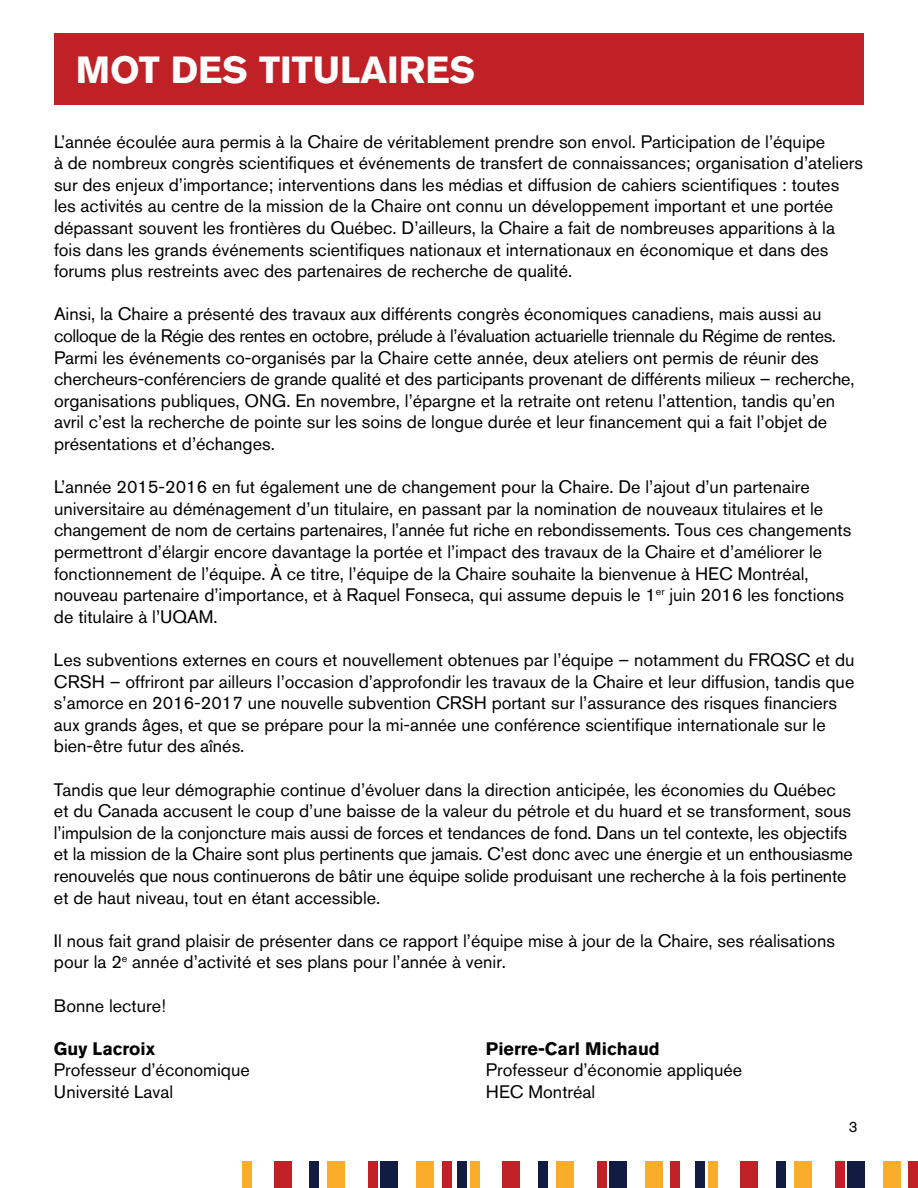
<style>
.page{position:relative;width:918px;height:1188px;background:#fff}
.page>*{position:absolute;margin:0;border:0;box-sizing:border-box;transform-origin:0 0}
.t1{font:700 37.5px "Akzidenz Grotesk BQ";color:#fff}
.t2{font:18px/21.6px "Akzidenz Grotesk BQ";color:#000}
.t3{font:700 18px "Akzidenz Grotesk BQ";color:#000}
.t4{font:15px "Akzidenz Grotesk BQ";color:#000}
</style>
<div class="page">
<div style="left:54px;top:34px;width:810px;height:71px;background:#bf2126"></div>
<div style="left:670px;top:1161px;width:10px;height:27px;background:#bf2126"></div>
<div style="left:645px;top:1161px;width:18px;height:27px;background:#faad2b"></div>
<div style="left:609px;top:1161px;width:18px;height:27px;background:#121c42"></div>
<div style="left:597px;top:1161px;width:9px;height:27px;background:#bf2126"></div>
<div style="left:556px;top:1161px;width:17px;height:27px;background:#faad2b"></div>
<div style="left:538px;top:1161px;width:10px;height:27px;background:#121c42"></div>
<div style="left:502px;top:1161px;width:18px;height:27px;background:#bf2126"></div>
<div style="left:470px;top:1161px;width:10px;height:27px;background:#faad2b"></div>
<div style="left:457px;top:1161px;width:10px;height:27px;background:#121c42"></div>
<div style="left:908px;top:1161px;width:10px;height:27px;background:#bf2126"></div>
<div style="left:883px;top:1161px;width:18px;height:27px;background:#faad2b"></div>
<div style="left:847px;top:1161px;width:18px;height:27px;background:#121c42"></div>
<div style="left:835px;top:1161px;width:9px;height:27px;background:#bf2126"></div>
<div style="left:794px;top:1161px;width:18px;height:27px;background:#faad2b"></div>
<div style="left:776px;top:1161px;width:10px;height:27px;background:#121c42"></div>
<div style="left:741px;top:1161px;width:17px;height:27px;background:#bf2126"></div>
<div style="left:708px;top:1161px;width:10px;height:27px;background:#faad2b"></div>
<div style="left:695px;top:1161px;width:10px;height:27px;background:#121c42"></div>
<div style="left:442px;top:1161px;width:10px;height:27px;background:#bf2126"></div>
<div style="left:416px;top:1161px;width:18px;height:27px;background:#faad2b"></div>
<div style="left:381px;top:1161px;width:17px;height:27px;background:#121c42"></div>
<div style="left:368px;top:1161px;width:10px;height:27px;background:#bf2126"></div>
<div style="left:327px;top:1161px;width:18px;height:27px;background:#faad2b"></div>
<div style="left:310px;top:1161px;width:9px;height:27px;background:#121c42"></div>
<div style="left:274px;top:1161px;width:18px;height:27px;background:#bf2126"></div>
<div style="left:242px;top:1161px;width:10px;height:27px;background:#faad2b"></div>
<h1 class="t1" style="left:76px;top:48px;width:401px">MOT DES TITULAIRES</h1>
<p class="t2" style="left:54px;top:130px;width:810px">L’année écoulée aura permis à la Chaire de véritablement prendre son envol. Participation de l’équipe<br>à de nombreux congrès scientifiques et événements de transfert de connaissances; organisation d’ateliers sur des enjeux d’importance; interventions dans les médias et diffusion de cahiers scientifiques : toutes les activités au centre de la mission de la Chaire ont connu un développement important et une portée dépassant souvent les frontières du Québec. D’ailleurs, la Chaire a fait de nombreuses apparitions à la fois dans les grands événements scientifiques nationaux et internationaux en économique et dans des forums plus restreints avec des partenaires de recherche de qualité.</p>
<p class="t2" style="left:54px;top:303px;width:802px">Ainsi, la Chaire a présenté des travaux aux différents congrès économiques canadiens, mais aussi au colloque de la Régie des rentes en octobre, prélude à l’évaluation actuarielle triennale du Régime de rentes.<br>Parmi les événements co-organisés par la Chaire cette année, deux ateliers ont permis de réunir des chercheurs-conférenciers de grande qualité et des participants provenant de différents milieux – recherche, organisations publiques, ONG. En novembre, l’épargne et la retraite ont retenu l’attention, tandis qu’en avril c’est la recherche de pointe sur les soins de longue durée et leur financement qui a fait l’objet de présentations et d’échanges.</p>
<p class="t2" style="left:54px;top:476px;width:799px">L’année 2015-2016 en fut également une de changement pour la Chaire. De l’ajout d’un partenaire universitaire au déménagement d’un titulaire, en passant par la nomination de nouveaux titulaires et le changement de nom de certains partenaires, l’année fut riche en rebondissements. Tous ces changements permettront d’élargir encore davantage la portée et l’impact des travaux de la Chaire et d’améliorer le fonctionnement de l’équipe. À ce titre, l’équipe de la Chaire souhaite la bienvenue à HEC Montréal, nouveau partenaire d’importance, et à Raquel Fonseca, qui assume depuis le 1<sup>er</sup> juin 2016 les fonctions de titulaire à l’UQAM.</p>
<p class="t2" style="left:54px;top:649px;width:802px">Les subventions externes en cours et nouvellement obtenues par l’équipe – notamment du FRQSC et du CRSH – offriront par ailleurs l’occasion d’approfondir les travaux de la Chaire et leur diffusion, tandis que s’amorce en 2016-2017 une nouvelle subvention CRSH portant sur l’assurance des risques financiers aux grands âges, et que se prépare pour la mi-année une conférence scientifique internationale sur le bien-être futur des aînés.</p>
<p class="t2" style="left:54px;top:778px;width:800px">Tandis que leur démographie continue d’évoluer dans la direction anticipée, les économies du Québec et du Canada accusent le coup d’une baisse de la valeur du pétrole et du huard et se transforment, sous l’impulsion de la conjoncture mais aussi de forces et tendances de fond. Dans un tel contexte, les objectifs et la mission de la Chaire sont plus pertinents que jamais. C’est donc avec une énergie et un enthousiasme renouvelés que nous continuerons de bâtir une équipe solide produisant une recherche à la fois pertinente et de haut niveau, tout en étant accessible.</p>
<p class="t2" style="left:54px;top:930px;width:783px">Il nous fait grand plaisir de présenter dans ce rapport l’équipe mise à jour de la Chaire, ses réalisations pour la 2<sup>e</sup> année d’activité et ses plans pour l’année à venir.</p>
<p class="t2" style="left:54px;top:994px;width:114px">Bonne lecture!</p>
<p class="t3" style="left:54px;top:1038px;width:103px">Guy Lacroix</p>
<p class="t3" style="left:486px;top:1038px;width:175px">Pierre-Carl Michaud</p>
<p class="t2" style="left:54px;top:1059px;width:197px">Professeur d’économique</p>
<p class="t2" style="left:486px;top:1059px;width:258px">Professeur d’économie appliquée</p>
<p class="t2" style="left:54px;top:1081px;width:121px">Université Laval</p>
<p class="t2" style="left:486px;top:1081px;width:111px">HEC Montréal</p>
<p class="t4" style="left:849px;top:1118px;width:10px">3</p>
</div>
